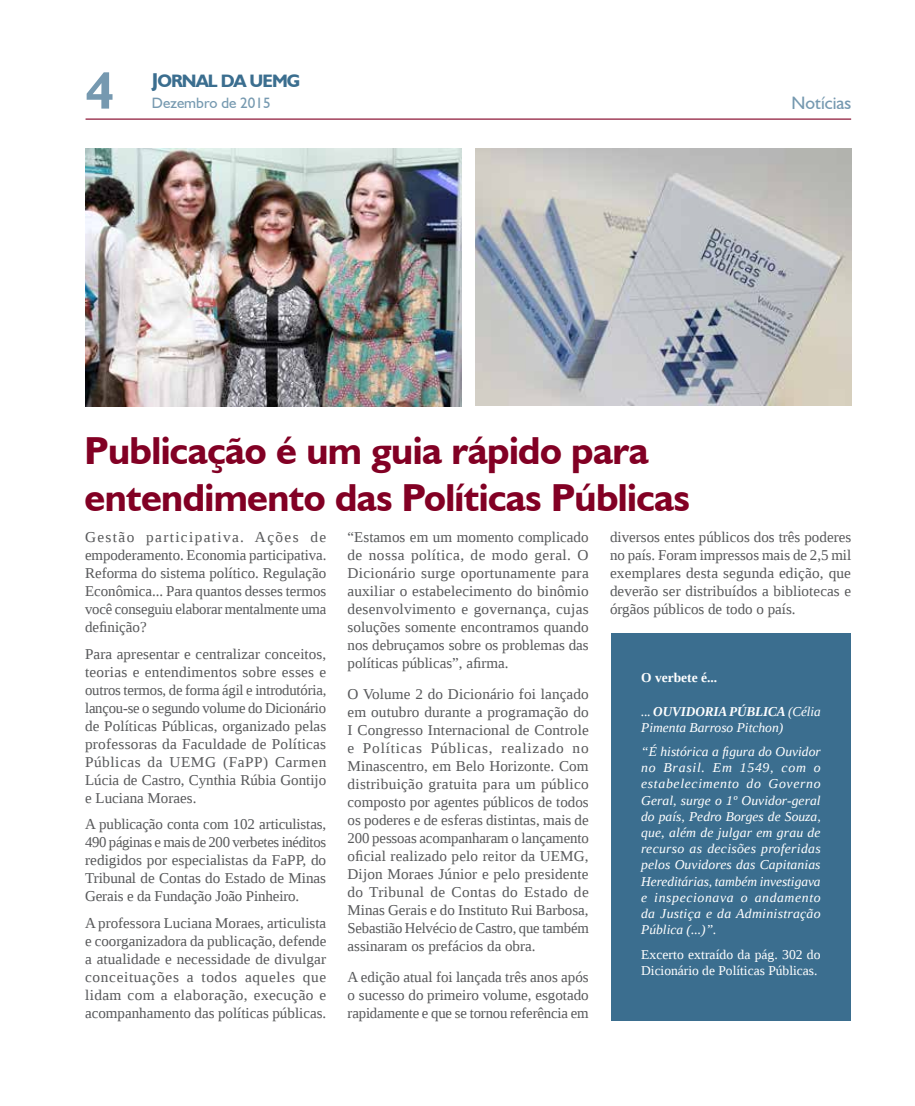
<style>
.page{position:relative;width:915px;height:1106px;background:#fff}
.page>*{position:absolute;margin:0;border:0;box-sizing:border-box;transform-origin:0 0}
.t1{font:700 52.5px "Humanist 521 BT";color:#7699b0}
.t2{font:700 39px/46.8px "Humanist 521 BT";letter-spacing:-.015em;color:#820024}
.t3{font:700 18px "Humanist 521 BT";letter-spacing:-.05em;color:#3b6e8f}
.t4{font:18px "Humanist 521 BT";color:#7699b0}
.t5{font:15px/18px "Liberation Serif";color:#58595b;text-align:justify}
.t6{font:15px "Humanist 521 BT";color:#7699b0}
.t7{font:italic 13.5px/16.2px "Liberation Serif";letter-spacing:.02em;color:#fff;text-align:justify}
.t8{font:13.5px/16.2px "Liberation Serif";color:#fff}
.t9{font:italic 13.5px/16.2px "Liberation Serif";color:#fff}
.t10{font:700 13.5px "Liberation Serif";color:#fff}
.s1{font-size:19.95px}
.s2{font-weight:700}
</style>
<div class="page">
<hr style="left:85px;top:118px;width:765px;height:2px;background:#820024">
<div style="left:611px;top:633px;width:239px;height:387px;background:#3b6e8f"></div>
<img style="left:85px;top:149px;width:376px;height:258px">
<img style="left:475px;top:149px;width:375px;height:257px">
<h1 class="t1" style="left:86px;top:58px;width:30px">4</h1>
<p class="t3" style="left:152px;top:69px;width:150px"><span class="s1">J</span>ORNAL DA UEMG</p>
<p class="t6" style="left:152px;top:94px;width:120px">Dezembro de 2015</p>
<p class="t4" style="left:791px;top:91px;width:61px">Notícias</p>
<h2 class="t2" style="left:85px;top:426px;width:606px">Publicação é um guia rápido para entendimento das Políticas Públicas</h2>
<p class="t5" style="left:85px;top:528px;width:243px">Gestão participativa. Ações de empoderamento. Economia participativa.<br>Reforma do sistema político. Regulação Econômica... Para quantos desses termos você conseguiu elaborar mentalmente uma definição?</p>
<p class="t5" style="left:85px;top:644px;width:243px">Para apresentar e centralizar conceitos, teorias e entendimentos sobre esses e outros termos, de forma ágil e introdutória, lançou-se o segundo volume do Dicionário de Políticas Públicas, organizado pelas professoras da Faculdade de Políticas Públicas da UEMG (FaPP) Carmen Lúcia de Castro, Cynthia Rúbia Gontijo e Luciana Moraes.</p>
<p class="t5" style="left:85px;top:815px;width:242px">A publicação conta com 102 articulistas, 490 páginas e mais de 200 verbetes inéditos redigidos por especialistas da FaPP, do Tribunal de Contas do Estado de Minas Gerais e da Fundação João Pinheiro.</p>
<p class="t5" style="left:85px;top:913px;width:243px">A professora Luciana Moraes, articulista e coorganizadora da publicação, defende a atualidade e necessidade de divulgar conceituações a todos aqueles que lidam com a elaboração, execução e acompanhamento das políticas públicas.</p>
<p class="t5" style="left:347px;top:528px;width:243px">“Estamos em um momento complicado de nossa política, de modo geral. O Dicionário surge oportunamente para auxiliar o estabelecimento do binômio desenvolvimento e governança, cujas soluções somente encontramos quando nos debruçamos sobre os problemas das políticas públicas”, afirma.</p>
<p class="t5" style="left:347px;top:685px;width:243px">O Volume 2 do Dicionário foi lançado em outubro durante a programação do I Congresso Internacional de Controle e Políticas Públicas, realizado no Minascentro, em Belo Horizonte. Com distribuição gratuita para um público composto por agentes públicos de todos os poderes e de esferas distintas, mais de 200 pessoas acompanharam o lançamento oficial realizado pelo reitor da UEMG, Dijon Moraes Júnior e pelo presidente do Tribunal de Contas do Estado de Minas Gerais e do Instituto Rui Barbosa, Sebastião Helvécio de Castro, que também assinaram os prefácios da obra.</p>
<p class="t5" style="left:347px;top:967px;width:242px">A edição atual foi lançada três anos após o sucesso do primeiro volume, esgotado rapidamente e que se tornou referência em</p>
<p class="t5" style="left:609px;top:528px;width:242px">diversos entes públicos dos três poderes no país. Foram impressos mais de 2,5 mil exemplares desta segunda edição, que deverão ser distribuídos a bibliotecas e órgãos públicos de todo o país.</p>
<p class="t10" style="left:641px;top:668px;width:78px">O verbete é...</p>
<p class="t9" style="left:641px;top:703px;width:181px">... <span class="s2">OUVIDORIA PÚBLICA</span> (Célia<br>Pimenta Barroso Pitchon)</p>
<p class="t7" style="left:641px;top:743px;width:181px">“É histórica a figura do Ouvidor no Brasil. Em 1549, com o estabelecimento do Governo Geral, surge o 1º Ouvidor-geral do país, Pedro Borges de Souza, que, além de julgar em grau de recurso as decisões proferidas pelos Ouvidores das Capitanias Hereditárias, também investigava e inspecionava o andamento da Justiça e da Administração Pública (...)”.</p>
<p class="t8" style="left:641px;top:946px;width:181px">Excerto extraído da pág. 302 do<br>Dicionário de Políticas Públicas.</p>
</div>
